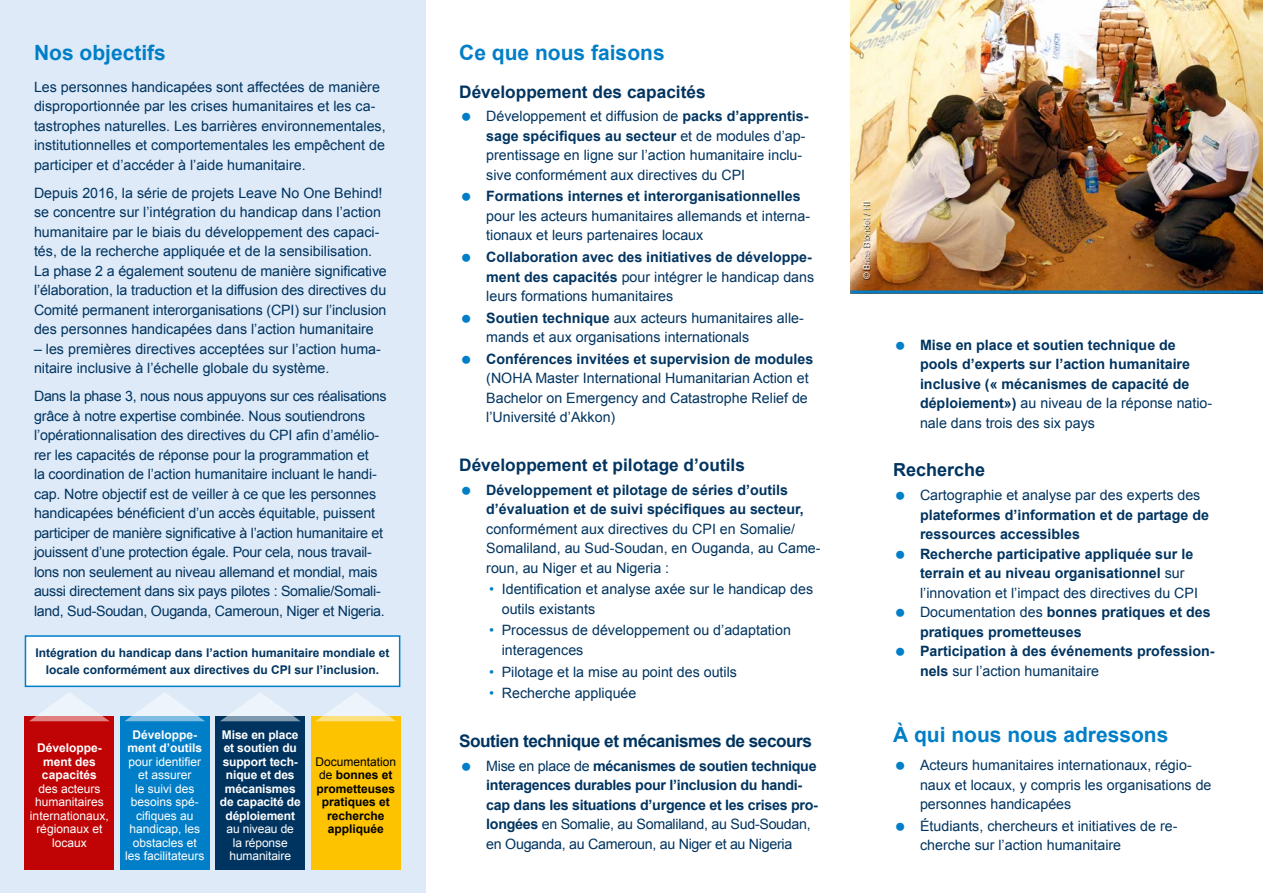
<style>
.page{position:relative;width:1263px;height:893px;background:#fff}
.page>*{position:absolute;margin:0;border:0;box-sizing:border-box;transform-origin:0 0}
.t1{font:700 21px "Arial";color:#007ec7}
.SubSub{font:700 18px "Arial";color:#003460}
.SubSub-2{font:700 17.25px "Arial";color:#003460}
.SubSub-3{font:700 17.25px "Arial";letter-spacing:-.03em;color:#003460}
.t2{font:14.25px/19.5px "Arial";color:#003460}
.t3{font:700 14.25px/19.5px "Arial";color:#003460}
.t4{font:14.25px/19.5px "Arial";letter-spacing:-.02em;color:#003460}
.t5{font:700 14.25px/19.5px "Arial";letter-spacing:-.02em;color:#003460}
.t6{font:12px/13.5px "Arial";color:#fff;text-align:center}
.t7{font:700 12px/13.5px "Arial";letter-spacing:-.01em;color:#fff;text-align:center}
.t8{font:700 12px/16.5px "Arial";color:#003460;text-align:center}
.t9{font:700 12px/13.5px "Arial";color:#000;text-align:center}
.t10{font:9px "Arial";color:#fff}
.s1{font-weight:700}
.s2{font-weight:400}
.s3{color:#007ec7}
</style>
<div class="page">
<div style="left:0;top:0;width:425px;height:893px;background:#deeaf8"></div>
<div style="left:25px;top:636px;width:375px;height:50px;background:#fff"></div>
<div style="left:25px;top:635px;width:375px;height:52px;border:2px solid #007ec7"></div>
<div style="left:120px;top:716px;width:89px;height:154px;background:#007ec7"></div>
<div style="left:25px;top:716px;width:89px;height:154px;background:#c00304"></div>
<div style="left:216px;top:716px;width:89px;height:154px;background:#003460"></div>
<div style="left:311px;top:716px;width:89px;height:154px;background:#fdc300"></div>
<svg style="left:29px;top:692px;width:80px;height:29px"></svg>
<svg style="left:125px;top:693px;width:80px;height:28px"></svg>
<svg style="left:220px;top:692px;width:80px;height:29px"></svg>
<svg style="left:316px;top:692px;width:80px;height:29px"></svg>
<img style="left:850px;top:0;width:413px;height:291px">
<hr style="left:850px;top:291px;width:413px;height:3px;background:#007ec7">
<div style="left:863px;top:202px;width:8px;height:77px;background:#000;opacity:.75"></div>
<p class="t1" style="left:33px;top:37px;width:133px">Nos objectifs</p>
<p class="t2" style="left:33px;top:76px;width:353px">Les personnes handicapées sont affectées de manière disproportionnée par les crises humanitaires et les ca&shy;tastrophes naturelles. Les barrières environnementales, institutionnelles et comportementales les empêchent de participer et d’accéder à l’aide humanitaire.</p>
<p class="t2" style="left:33px;top:182px;width:354px">Depuis 2016, la série de projets Leave No One Behind! se concentre sur l’intégration du handicap dans l’action humanitaire par le biais du développement des capaci&shy;tés, de la recherche appliquée et de la sensibilisation.<br>La phase 2 a également soutenu de manière significative l’élaboration, la traduction et la diffusion des directives du Comité permanent interorganisations (CPI) sur l’inclusion des personnes handicapées dans l’action humanitaire</p>
<p class="t2" style="left:33px;top:338px;width:348px">– les premières directives acceptées sur l’action huma&shy;nitaire inclusive à l’échelle globale du système.</p>
<p class="t4" style="left:33px;top:385px;width:354px">Dans la phase 3, nous nous appuyons sur ces réalisations grâce à notre expertise combinée. Nous soutiendrons l’opérationnalisation des directives du CPI afin d’amélio&shy;rer les capacités de réponse pour la programmation et<br>la coordination de l’action humanitaire incluant le handi&shy;cap. Notre objectif est de veiller à ce que les personnes handicapées bénéficient d’un accès équitable, puissent participer de manière significative à l’action humanitaire et jouissent d’une protection égale. Pour cela, nous travail&shy;lons non seulement au niveau allemand et mondial, mais aussi directement dans six pays pilotes : Somalie/Somali&shy;land, Sud-Soudan, Ouganda, Cameroun, Niger et Nigeria.</p>
<p class="t8" style="left:36px;top:645px;width:356px">Intégration du handicap dans l’action humanitaire mondiale et locale conformément aux directives du CPI sur l’inclusion.</p>
<p class="t6" style="left:30px;top:741px;width:80px"><span class="s1">Développe&shy;ment des capacités<br></span>des acteurs humanitaires internationaux, régionaux et locaux</p>
<p class="t6" style="left:125px;top:728px;width:81px"><span class="s1">Développe&shy;ment d’outils </span>pour identifier et assurer<br>le suivi des besoins spé&shy;cifiques au handicap, les obstacles et les facilitateurs</p>
<p class="t7" style="left:220px;top:728px;width:82px">Mise en place et soutien du support tech&shy;nique et des mécanismes de capacité de déploiement <span class="s2">au niveau de<br>la réponse humanitaire</span></p>
<p class="t9" style="left:315px;top:755px;width:82px"><span class="s2">Documentation de</span> bonnes et prometteuses pratiques et recherche appliquée</p>
<p class="t1" style="left:459px;top:38px;width:207px">Ce que nous faisons</p>
<h2 class="SubSub-2" style="left:459px;top:80px;width:248px">Développement des capacités</h2>
<p class="t2" style="left:486px;top:107px;width:324px">Développement et diffusion de <span class="s1">packs d’apprentis&shy;sage spécifiques au secteur</span> et de modules d’ap&shy;prentissage en ligne sur l’action humanitaire inclu&shy;sive conformément aux directives du CPI</p>
<p class="t2" style="left:486px;top:187px;width:325px"><span class="s1">Formations internes et interorganisationnelles </span>pour les acteurs humanitaires allemands et interna&shy;tionaux et leurs partenaires locaux</p>
<p class="t3" style="left:486px;top:248px;width:329px">Collaboration avec des initiatives de développe&shy;ment des capacités <span class="s2">pour intégrer le handicap dans leurs formations humanitaires</span></p>
<p class="t2" style="left:486px;top:308px;width:319px"><span class="s1">Soutien technique</span> aux acteurs humanitaires alle&shy;mands et aux organisations internationals</p>
<p class="t2" style="left:486px;top:349px;width:329px"><span class="s1">Conférences invitées et supervision de modules </span>(NOHA Master International Humanitarian Action et Bachelor on Emergency and Catastrophe Relief de l’Université d’Akkon)</p>
<h2 class="SubSub-2" style="left:459px;top:454px;width:287px">Développement et pilotage d’outils</h2>
<p class="t2" style="left:486px;top:480px;width:336px"><span class="s1">Développement et pilotage de séries d’outils d’évaluation et de suivi spécifiques au secteur, </span>conformément aux directives du CPI en Somalie/ Somaliland, au Sud-Soudan, en Ouganda, au Came&shy;roun, au Niger et au Nigeria :</p>
<p class="t2" style="left:502px;top:580px;width:313px;text-indent:-13px"><span class="s3">•</span> Identification et analyse axée sur le handicap des outils existants</p>
<p class="t2" style="left:502px;top:621px;width:291px;text-indent:-13px"><span class="s3">•</span> Processus de développement ou d’adaptation interagences</p>
<p class="t2" style="left:489px;top:662px;width:249px"><span class="s3">•</span> Pilotage et la mise au point des outils</p>
<p class="t2" style="left:489px;top:684px;width:149px"><span class="s3">•</span> Recherche appliquée</p>
<h2 class="SubSub-3" style="left:459px;top:729px;width:354px">Soutien technique et mécanismes de secours</h2>
<p class="t5" style="left:486px;top:756px;width:333px"><span class="s2">Mise en place de</span> mécanismes de soutien technique interagences durables pour l’inclusion du handi&shy;cap dans les situations d’urgence et les crises pro&shy;longées <span class="s2">en Somalie, au Somaliland, au Sud-Soudan, en Ouganda, au Cameroun, au Niger et au Nigeria</span></p>
<p class="SubSub-2" style="left:702px;top:728px;width:11px">e</p>
<p class="t10" style="left:860px;top:278px;width:80px;rotate:-90deg">© Brice Blondel / HI</p>
<p class="t10" style="left:861px;top:279px;width:80px;rotate:-90deg">© Brice Blondel / HI</p>
<p class="t3" style="left:920px;top:335px;width:294px">Mise en place et soutien technique de pools d’experts sur l’action humanitaire inclusive (« mécanismes de capacité de déploiement») <span class="s2">au niveau de la réponse natio&shy;nale dans trois des six pays</span></p>
<h2 class="SubSub" style="left:893px;top:458px;width:94px">Recherche</h2>
<p class="t3" style="left:920px;top:486px;width:291px"><span class="s2">Cartographie et analyse par des experts des </span>plateformes d’information et de partage de ressources accessibles</p>
<p class="t3" style="left:920px;top:544px;width:279px">Recherche participative appliquée sur le terrain et au niveau organisationnel <span class="s2">sur l’innovation et l’impact des directives du CPI</span></p>
<p class="t3" style="left:920px;top:603px;width:292px"><span class="s2">Documentation des</span> bonnes pratiques et des pratiques prometteuses</p>
<p class="t3" style="left:920px;top:642px;width:296px">Participation à des événements profession&shy;nels <span class="s2">sur l’action humanitaire</span></p>
<p class="t1" style="left:893px;top:721px;width:277px">À qui nous nous adressons</p>
<p class="t2" style="left:920px;top:755px;width:293px">Acteurs humanitaires internationaux, régio&shy;naux et locaux, y compris les organisations de personnes handicapées</p>
<p class="t2" style="left:920px;top:816px;width:259px">Étudiants, chercheurs et initiatives de re&shy;cherche sur l’action humanitaire</p>
<p class="t1" style="left:1032px;top:720px;width:26px">us</p>
</div>
